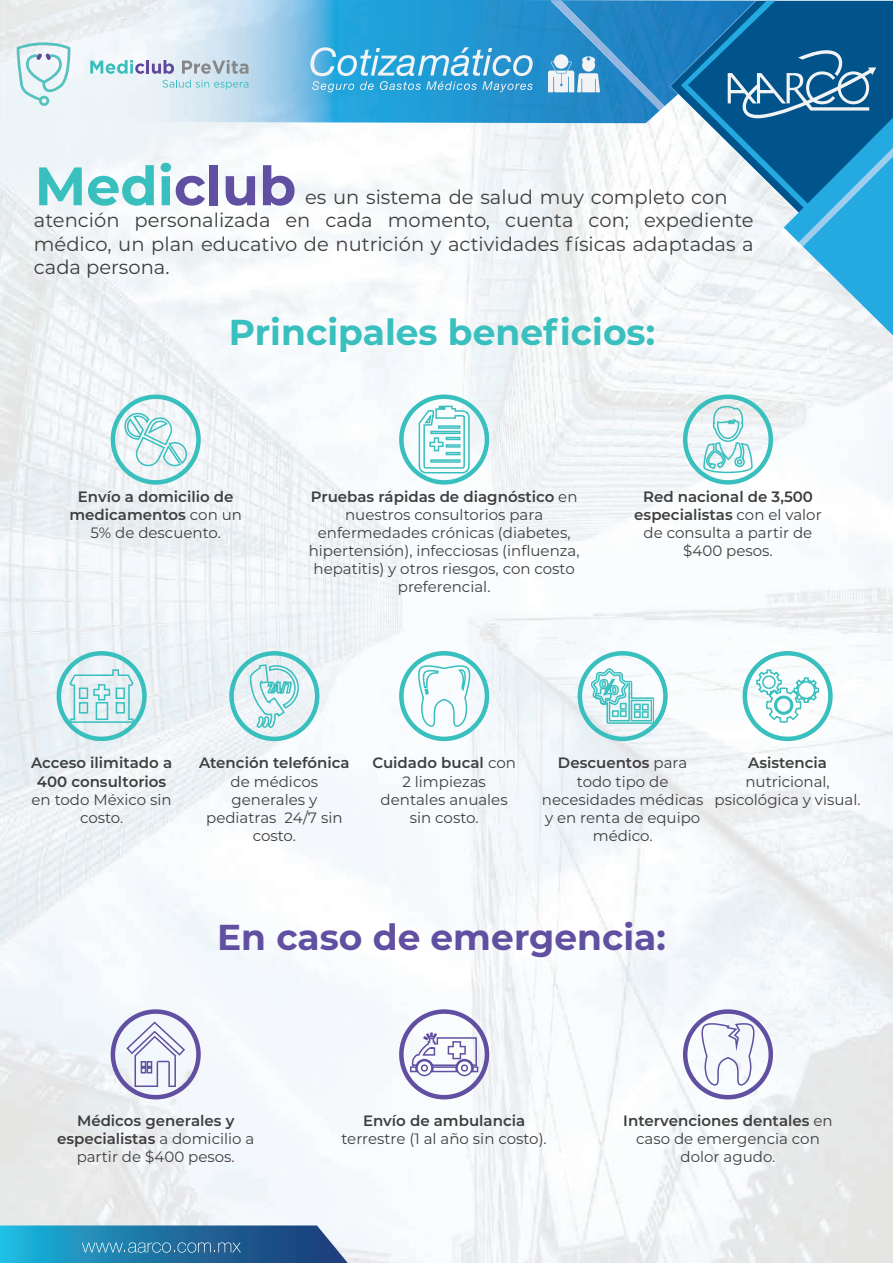
<style>
.page{position:relative;width:893px;height:1263px;background:#fff}
.page>*{position:absolute;margin:0;border:0;box-sizing:border-box;transform-origin:0 0}
.t1{font:700 54px "Montserrat";color:#38bfbe}
.t2{font:700 36px "Montserrat";color:#38bfbe}
.t3{font:700 36px "Montserrat";color:#614fa1}
.t4{font:19.5px/23.4px "Montserrat";color:#3e3e3f;text-align:justify}
.t5{font:15px/18px "Montserrat";color:#3e3e3f;text-align:center}
.t6{font:600 15px/18px "Montserrat";color:#3e3e3f;text-align:center}
.s1{color:#614fa1}
.s2{font-weight:400}
.s3{font-weight:600}
</style>
<div class="page">
<img style="left:0;top:0;width:893px;height:1263px">
<img style="left:4px;top:0;width:751px;height:123px">
<svg style="left:670px;top:1px;width:58px;height:305px"></svg>
<svg style="left:681px;top:1px;width:212px;height:296px;background:#2d79aa"></svg>
<img style="left:660px;top:106px;width:68px;height:145px">
<img style="left:551px;top:1px;width:114px;height:110px">
<svg style="left:0;top:1225px;width:348px;height:38px;background:#2f7fac"></svg>
<svg style="left:548px;top:54px;width:52px;height:38px"></svg>
<svg style="left:310px;top:47px;width:223px;height:45px;background:#56b1dc"></svg>
<svg style="left:728px;top:45px;width:165px;height:290px"></svg>
<svg style="left:90px;top:60px;width:54px;height:14px"></svg>
<hr style="left:146px;top:60px;width:3px;height:14px;background:#60499c">
<svg style="left:152px;top:60px;width:22px;height:14px"></svg>
<svg style="left:182px;top:60px;width:66px;height:14px"></svg>
<svg style="left:17px;top:42px;width:54px;height:64px"></svg>
<svg style="left:162px;top:80px;width:86px;height:9px"></svg>
<svg style="left:111px;top:394px;width:90px;height:91px"></svg>
<svg style="left:111px;top:1009px;width:90px;height:90px"></svg>
<svg style="left:399px;top:1009px;width:90px;height:90px"></svg>
<svg style="left:399px;top:394px;width:90px;height:91px"></svg>
<svg style="left:683px;top:394px;width:90px;height:91px"></svg>
<svg style="left:578px;top:651px;width:90px;height:90px"></svg>
<svg style="left:399px;top:651px;width:90px;height:90px"></svg>
<svg style="left:57px;top:651px;width:90px;height:90px;background:#bfe4e7"></svg>
<svg style="left:229px;top:651px;width:90px;height:90px"></svg>
<svg style="left:683px;top:1009px;width:90px;height:90px"></svg>
<svg style="left:743px;top:651px;width:90px;height:90px"></svg>
<h1 class="t1" style="left:35px;top:147px;width:263px">Medi<span class="s1">club</span></h1>
<h3 class="t4" style="left:34px;top:208px;width:721px">atención personalizada en cada momento, cuenta con; expediente médico, un plan educativo de nutrición y actividades físicas adaptadas a cada persona.</h3>
<h3 class="t4" style="left:305px;top:184px;width:424px">es un sistema de salud muy completo con</h3>
<h2 class="t2" style="left:229px;top:306px;width:428px">Principales beneficios:</h2>
<p class="t6" style="left:69px;top:487px;width:174px">Envío a domicilio de medicamentos <span class="s2">con un<br>5% de descuento.</span></p>
<p class="t5" style="left:309px;top:488px;width:272px"><span class="s3">Pruebas rápidas de diagnóstico</span> en nuestros consultorios para enfermedades crónicas (diabetes, hipertensión), infecciosas (influenza, hepatitis) y otros riesgos, con costo preferencial.</p>
<p class="t5" style="left:634px;top:488px;width:189px"><span class="s3">Red nacional de 3,500 especialistas</span> con el valor de consulta a partir de $400 pesos.</p>
<p class="t6" style="left:31px;top:753px;width:143px">Acceso ilimitado a<br>400 consultorios</p>
<p class="t5" style="left:32px;top:790px;width:142px">en todo México sin costo.</p>
<p class="t6" style="left:199px;top:753px;width:152px">Atención telefónica</p>
<p class="t5" style="left:206px;top:772px;width:138px">de médicos generales y pediatras 24/7 sin costo.</p>
<p class="t5" style="left:372px;top:754px;width:145px"><span class="s3">Cuidado bucal</span> con<br>2 limpiezas dentales anuales sin costo.</p>
<p class="t5" style="left:542px;top:754px;width:163px"><span class="s3">Descuentos</span> para todo tipo de necesidades médicas y en renta de equipo médico.</p>
<p class="t6" style="left:748px;top:753px;width:80px">Asistencia</p>
<p class="t5" style="left:715px;top:772px;width:147px">nutricional, psicológica y visual.</p>
<h2 class="t3" style="left:217px;top:911px;width:450px">En caso de emergencia:</h2>
<p class="t6" style="left:57px;top:1111px;width:199px">Médicos generales y especialistas <span class="s2">a domicilio a partir de $400 pesos.</span></p>
<p class="t6" style="left:363px;top:1111px;width:164px">Envío de ambulancia</p>
<p class="t5" style="left:341px;top:1129px;width:207px">terrestre (1 al año sin costo).</p>
<p class="t5" style="left:623px;top:1111px;width:211px"><span class="s3">Intervenciones dentales</span> en caso de emergencia con dolor agudo.</p>
</div>
